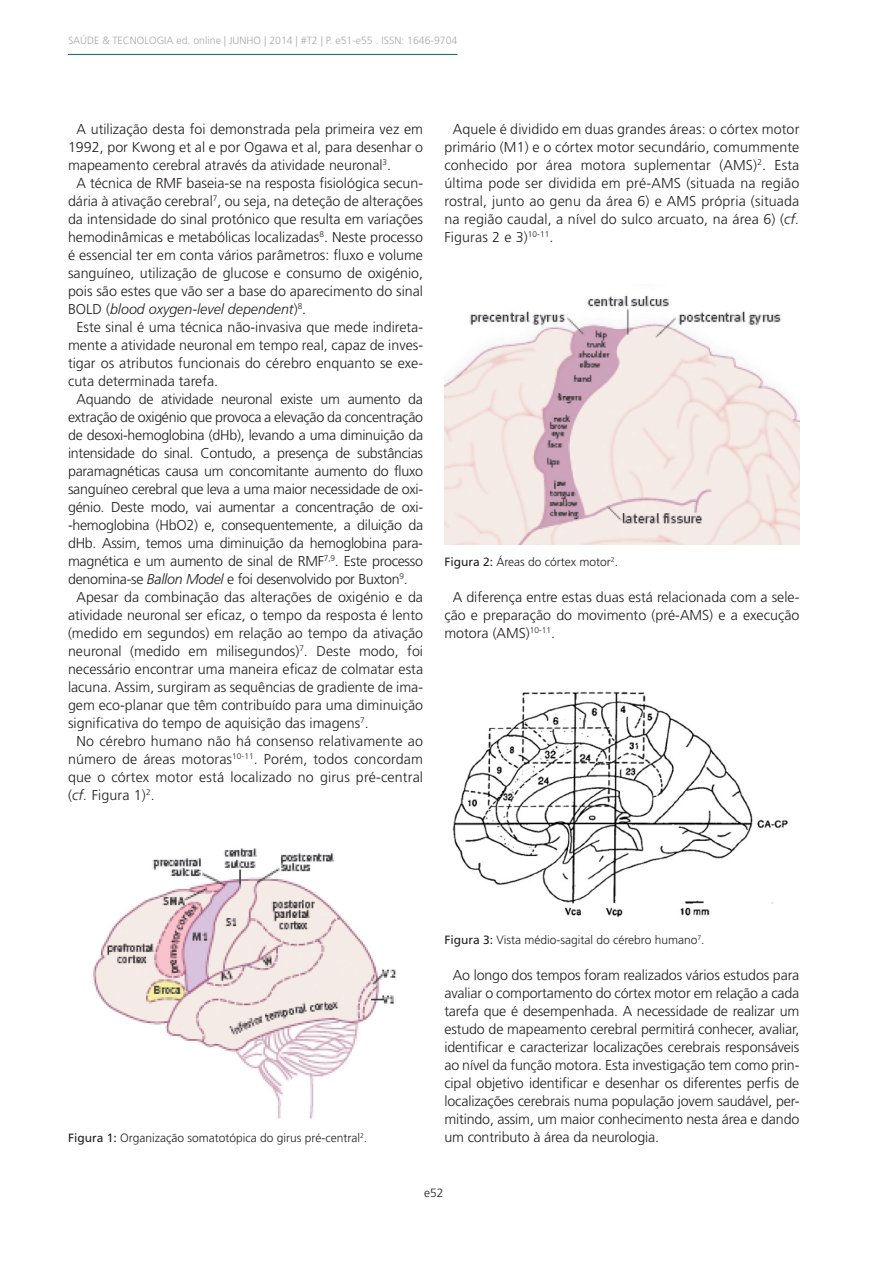
<style>
.page{position:relative;width:893px;height:1263px;background:#fff}
.page>*{position:absolute;margin:0;border:0;box-sizing:border-box;transform-origin:0 0}
.t1{font:300 14.25px/18px "Frutiger";color:#231f20;text-align:justify}
.t2{font:300 14.25px "Frutiger";letter-spacing:-.02em;color:#231f20}
.t3{font:italic 300 14.25px "Frutiger";color:#231f20}
.t4{font:300 12px "Frutiger";color:#231f20}
.t5{font:300 10.5px "Frutiger";color:#a8a9ad}
.s1{font-style:normal}
.s2{font-style:italic}
.s3{font-weight:400}
</style>
<div class="page">
<hr style="left:68px;top:54px;width:389px;height:1px;background:#006c64">
<img style="left:444px;top:295px;width:355px;height:249px">
<img style="left:452px;top:691px;width:336px;height:226px">
<img style="left:93px;top:848px;width:303px;height:271px">
<p class="t5" style="left:68px;top:34px;width:391px">SAÚDE &amp; TECNOLOGIA ed. online | JUNHO | 2014 | #T2 | P. e51-e55 . ISSN: 1646-9704</p>
<p class="t1" style="left:77px;top:120px;width:348px">A utilização desta foi demonstrada pela primeira vez em</p>
<p class="t1" style="left:68px;top:138px;width:357px">1992, por Kwong et al e por Ogawa et al, para desenhar o</p>
<p class="t1" style="left:68px;top:156px;width:325px">mapeamento cerebral através da atividade neuronal<sup>3</sup>.</p>
<p class="t1" style="left:77px;top:174px;width:348px">A técnica de RMF baseia-se na resposta fisiológica secun‑</p>
<p class="t1" style="left:68px;top:192px;width:357px">dária à ativação cerebral<sup>7</sup>, ou seja, na deteção de alterações</p>
<p class="t1" style="left:68px;top:210px;width:357px">da intensidade do sinal protónico que resulta em variações</p>
<p class="t1" style="left:68px;top:228px;width:357px">hemodinâmicas e metabólicas localizadas<sup>8</sup>. Neste processo</p>
<p class="t1" style="left:68px;top:246px;width:357px">é essencial ter em conta vários parâmetros: fluxo e volume</p>
<p class="t1" style="left:68px;top:264px;width:357px">sanguíneo, utilização de glucose e consumo de oxigénio,</p>
<p class="t1" style="left:68px;top:282px;width:356px">pois são estes que vão ser a base do aparecimento do sinal</p>
<p class="t3" style="left:68px;top:301px;width:240px"><span class="s1">BOLD (</span>blood oxygen-level dependent<span class="s1">)</span><sup>8</sup><span class="s1">.</span></p>
<p class="t1" style="left:77px;top:318px;width:348px">Este sinal é uma técnica não-invasiva que mede indireta‑</p>
<p class="t1" style="left:68px;top:336px;width:357px">mente a atividade neuronal em tempo real, capaz de inves‑</p>
<p class="t1" style="left:68px;top:354px;width:357px">tigar os atributos funcionais do cérebro enquanto se exe‑</p>
<p class="t1" style="left:68px;top:372px;width:152px">cuta determinada tarefa.</p>
<p class="t2" style="left:77px;top:391px;width:348px">Aquando de atividade neuronal existe um aumento da</p>
<p class="t2" style="left:68px;top:409px;width:357px">extração de oxigénio que provoca a elevação da concentração</p>
<p class="t2" style="left:68px;top:427px;width:357px">de desoxi-hemoglobina (dHb), levando a uma diminuição da</p>
<p class="t2" style="left:68px;top:445px;width:357px">intensidade do sinal. Contudo, a presença de substâncias</p>
<p class="t2" style="left:68px;top:463px;width:357px">paramagnéticas causa um concomitante aumento do fluxo</p>
<p class="t2" style="left:68px;top:481px;width:357px">sanguíneo cerebral que leva a uma maior necessidade de oxi‑</p>
<p class="t2" style="left:68px;top:499px;width:357px">génio. Deste modo, vai aumentar a concentração de oxi‑</p>
<p class="t2" style="left:68px;top:517px;width:357px">-hemoglobina (HbO2) e, consequentemente, a diluição da</p>
<p class="t2" style="left:68px;top:535px;width:356px">dHb. Assim, temos uma diminuição da hemoglobina para‑</p>
<p class="t2" style="left:68px;top:553px;width:357px">magnética e um aumento de sinal de RMF<sup>7,9</sup>. Este processo</p>
<p class="t2" style="left:68px;top:571px;width:341px">denomina-se <span class="s2">Ballon Model</span> e foi desenvolvido por Buxton<sup>9</sup>.</p>
<p class="t1" style="left:77px;top:588px;width:348px">Apesar da combinação das alterações de oxigénio e da</p>
<p class="t1" style="left:68px;top:606px;width:357px">atividade neuronal ser eficaz, o tempo da resposta é lento</p>
<p class="t1" style="left:68px;top:624px;width:357px">(medido em segundos) em relação ao tempo da ativação</p>
<p class="t1" style="left:68px;top:642px;width:357px">neuronal (medido em milisegundos)<sup>7</sup>. Deste modo, foi</p>
<p class="t1" style="left:68px;top:660px;width:357px">necessário encontrar uma maneira eficaz de colmatar esta</p>
<p class="t1" style="left:68px;top:678px;width:357px">lacuna. Assim, surgiram as sequências de gradiente de ima‑</p>
<p class="t1" style="left:68px;top:696px;width:357px">gem eco-planar que têm contribuído para uma diminuição</p>
<p class="t1" style="left:68px;top:714px;width:302px">significativa do tempo de aquisição das imagens<sup>7</sup>.</p>
<p class="t1" style="left:77px;top:732px;width:348px">No cérebro humano não há consenso relativamente ao</p>
<p class="t1" style="left:68px;top:750px;width:357px">número de áreas motoras<sup>10-11</sup>. Porém, todos concordam</p>
<p class="t1" style="left:68px;top:768px;width:357px">que o córtex motor está localizado no girus pré-central</p>
<p class="t1" style="left:68px;top:786px;width:88px">(<span class="s2">cf.</span> Figura 1)<sup>2</sup>.</p>
<p class="t1" style="left:444px;top:120px;width:357px;text-indent:9px">Aquele é dividido em duas grandes áreas: o córtex motor primário (M1) e o córtex motor secundário, comummente conhecido por área motora suplementar (AMS)<sup>2</sup>. Esta última pode ser dividida em pré-AMS (situada na região rostral, junto ao genu da área 6) e AMS própria (situada na região caudal, a nível do sulco arcuato, na área 6) (<span class="s2">cf.<br></span>Figuras 2 e 3)<sup>10-11</sup>.</p>
<p class="t4" style="left:444px;top:555px;width:175px"><span class="s3">Figura 2:</span> Áreas do córtex motor<sup>2</sup>.</p>
<p class="t1" style="left:444px;top:588px;width:357px;text-indent:9px">A diferença entre estas duas está relacionada com a sele‑ ção e preparação do movimento (pré-AMS) e a execução motora (AMS)<sup>10-11</sup>.</p>
<p class="t4" style="left:68px;top:1131px;width:301px"><span class="s3">Figura 1:</span> Organização somatotópica do girus pré-central<sup>2</sup>.</p>
<p class="t4" style="left:444px;top:933px;width:262px"><span class="s3">Figura 3:</span> Vista médio-sagital do cérebro humano<sup>7</sup>.</p>
<p class="t1" style="left:444px;top:966px;width:357px;text-indent:9px">Ao longo dos tempos foram realizados vários estudos para avaliar o comportamento do córtex motor em relação a cada tarefa que é desempenhada. A necessidade de realizar um estudo de mapeamento cerebral permitirá conhecer, avaliar, identificar e caracterizar localizações cerebrais responsáveis ao nível da função motora. Esta investigação tem como prin‑ cipal objetivo identificar e desenhar os diferentes perfis de localizações cerebrais numa população jovem saudável, per‑ mitindo, assim, um maior conhecimento nesta área e dando um contributo à área da neurologia.</p>
<p class="t4" style="left:424px;top:1186px;width:21px">e52</p>
</div>
